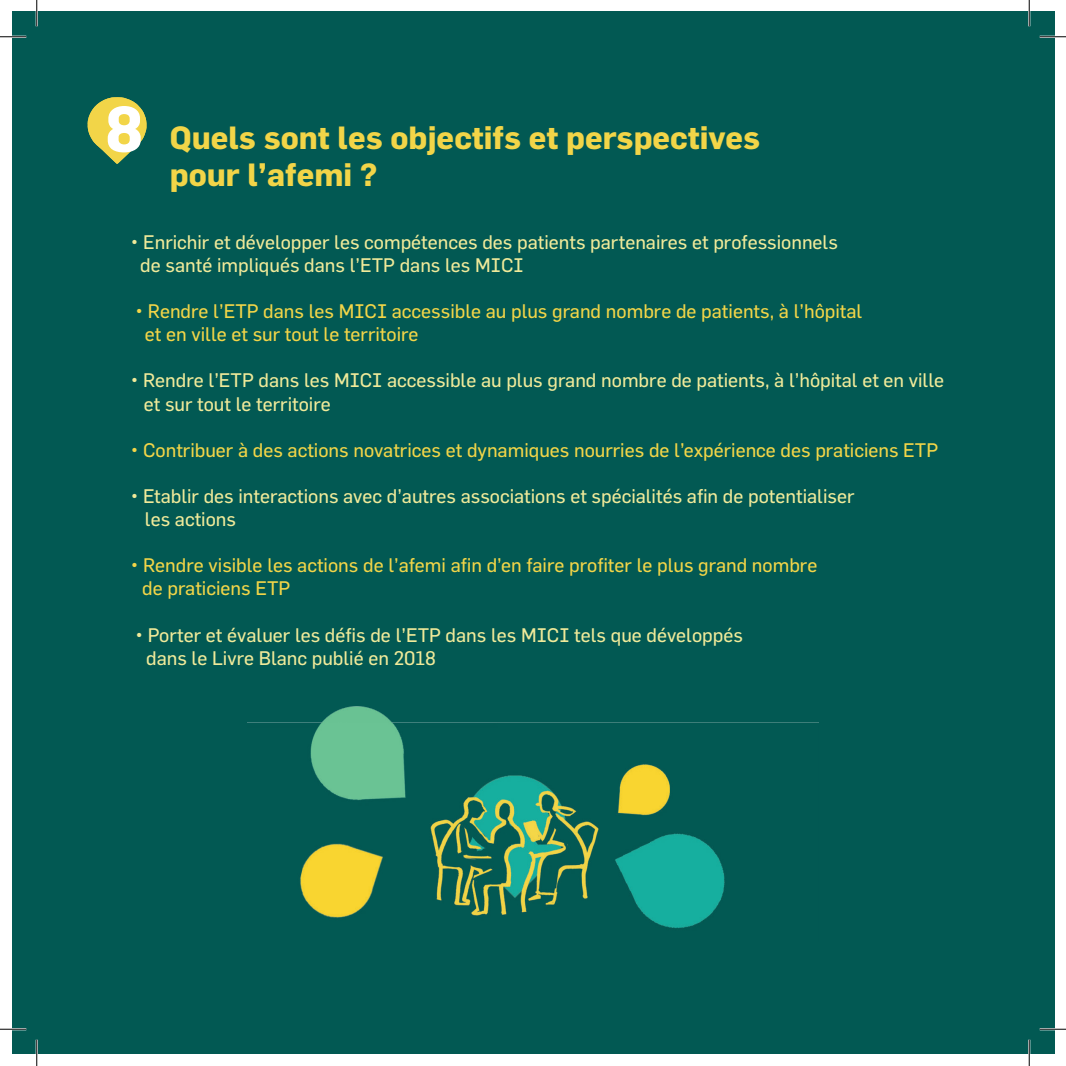
<style>
.page{position:relative;width:1066px;height:1066px;background:#fff}
.page>*{position:absolute;margin:0;border:0;box-sizing:border-box;transform-origin:0 0}
.t1{font:700 31.5px/37.8px "Flama";color:#f2d548}
.t2{font:19.25px/23.1px "Flama Basic";color:#f0ea9a}
.t3{font:19.25px/23.1px "Flama Basic";color:#f2d548}
.s1{font-size:63px;color:#fff}
</style>
<div class="page">
<div style="left:12px;top:12px;width:1042px;height:1042px;background:#025953"></div>
<svg style="left:87px;top:97px;width:60px;height:67px"></svg>
<img style="left:247px;top:706px;width:571px;height:222px">
<hr style="left:0;top:36px;width:26px;height:2px;background:#fff">
<hr style="left:1039px;top:36px;width:27px;height:2px;background:#fff">
<hr style="left:0;top:1028px;width:26px;height:2px;background:#fff">
<hr style="left:1039px;top:1028px;width:27px;height:2px;background:#fff">
<hr style="left:36px;top:0;width:2px;height:26px;background:#fff">
<hr style="left:36px;top:1039px;width:2px;height:27px;background:#fff">
<hr style="left:1028px;top:0;width:2px;height:26px;background:#fff">
<hr style="left:1028px;top:1039px;width:2px;height:27px;background:#fff">
<svg style="left:0;top:36px;width:26px;height:1px"></svg>
<svg style="left:1039px;top:36px;width:27px;height:1px"></svg>
<svg style="left:0;top:1029px;width:26px;height:1px"></svg>
<svg style="left:1039px;top:1029px;width:27px;height:1px"></svg>
<svg style="left:36px;top:0;width:1px;height:26px"></svg>
<svg style="left:36px;top:1039px;width:1px;height:27px"></svg>
<svg style="left:1029px;top:0;width:1px;height:26px"></svg>
<svg style="left:1029px;top:1039px;width:1px;height:27px"></svg>
<h1 class="t1" style="left:170px;top:117px;width:591px;text-indent:-65px"><span class="s1">8</span> Quels sont les objectifs et perspectives pour l’afemi ?</h1>
<p class="t2" style="left:140px;top:230px;width:699px;text-indent:-9px">• Enrichir et développer les compétences des patients partenaires et professionnels de santé impliqués dans l’ETP dans les MICI</p>
<p class="t3" style="left:145px;top:299px;width:719px;text-indent:-9px">• Rendre l’ETP dans les MICI accessible au plus grand nombre de patients, à l’hôpital et en ville et sur tout le territoire</p>
<p class="t2" style="left:144px;top:369px;width:802px;text-indent:-13px">• Rendre l’ETP dans les MICI accessible au plus grand nombre de patients, à l’hôpital et en ville et sur tout le territoire</p>
<p class="t3" style="left:131px;top:438px;width:809px">• Contribuer à des actions novatrices et dynamiques nourries de l’expérience des praticiens ETP</p>
<p class="t2" style="left:145px;top:484px;width:711px;text-indent:-14px">• Etablir des interactions avec d’autres associations et spécialités afin de potentialiser les actions</p>
<p class="t3" style="left:142px;top:553px;width:676px;text-indent:-11px">• Rendre visible les actions de l’afemi afin d’en faire profiter le plus grand nombre de praticiens ETP</p>
<p class="t2" style="left:146px;top:623px;width:598px;text-indent:-11px">• Porter et évaluer les défis de l’ETP dans les MICI tels que développés dans le Livre Blanc publié en 2018</p>
</div>
